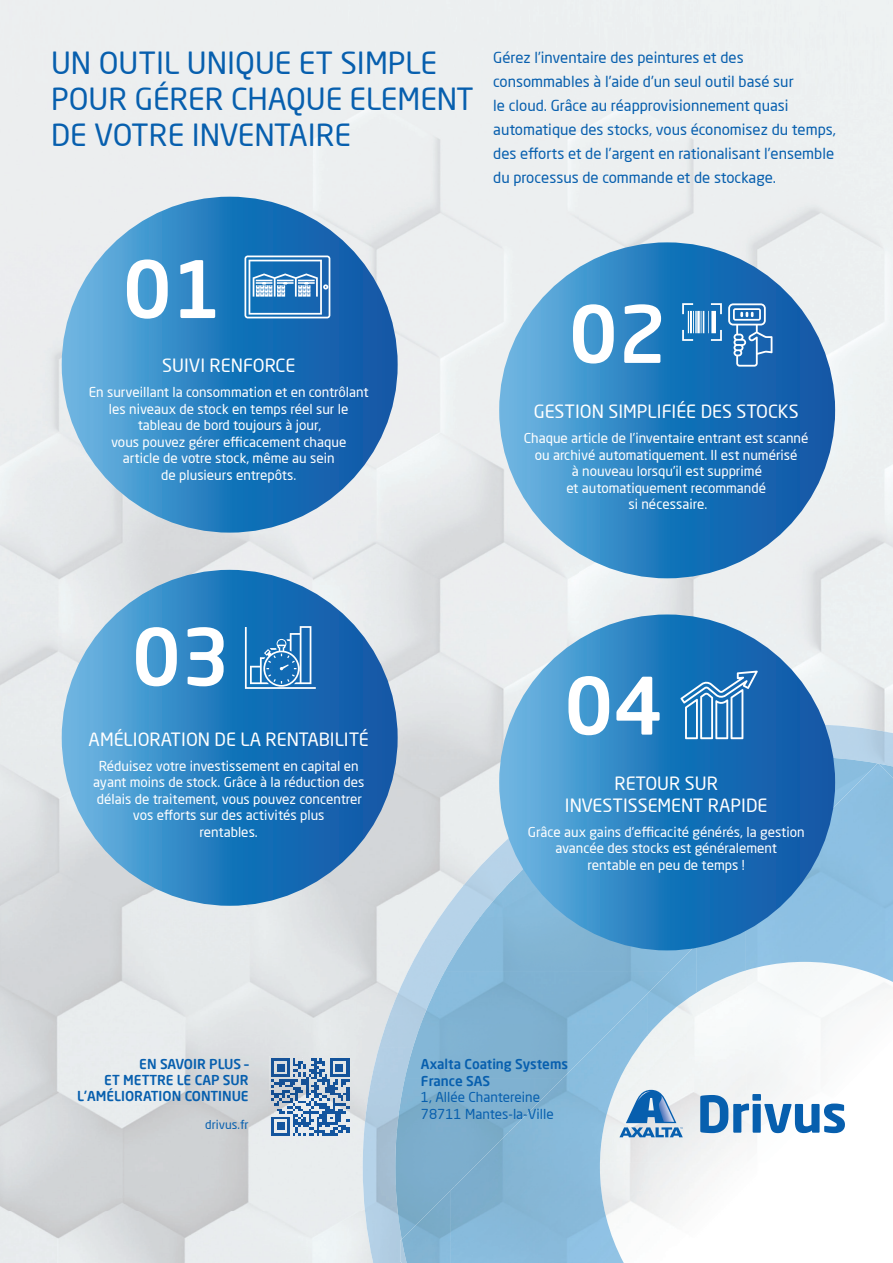
<style>
.page{position:relative;width:893px;height:1263px;background:#fff}
.page>*{position:absolute;margin:0;border:0;box-sizing:border-box;transform-origin:0 0}
.t1{font:500 78px "Neo Sans Pro";color:#fff}
.t2{font:30px/36px "Neo Sans Pro";color:#075fae}
.t3{font:18px/21.8px "Neo Sans Pro";color:#fff;text-align:center}
.t4{font:15px/24px "Neo Sans Pro";color:#075fae}
.t5{font:13.5px/16.5px "Neo Sans Pro";color:#fff;text-align:center}
.t6{font:500 13.5px/15.8px "Neo Sans Pro";color:#075fae}
.t7{font:13.5px/16.5px "Neo Sans Pro";color:#075fae}
.t8{font:12px "Neo Sans Pro";color:#075fae}
</style>
<div class="page">
<img style="left:0;top:0;width:893px;height:737px">
<img style="left:0;top:737px;width:505px;height:52px">
<img style="left:0;top:789px;width:510px;height:53px">
<img style="left:0;top:842px;width:463px;height:53px">
<img style="left:0;top:895px;width:425px;height:105px">
<img style="left:0;top:1000px;width:379px;height:105px">
<img style="left:0;top:1211px;width:363px;height:52px">
<img style="left:0;top:1105px;width:363px;height:106px">
<img style="left:820px;top:724px;width:73px;height:33px">
<img style="left:463px;top:831px;width:61px;height:54px">
<img style="left:425px;top:885px;width:54px;height:54px">
<img style="left:379px;top:939px;width:66px;height:108px">
<img style="left:363px;top:1047px;width:42px;height:216px">
<img style="left:400px;top:1239px;width:2px;height:24px">
<img style="left:833px;top:757px;width:60px;height:6px">
<img style="left:479px;top:864px;width:94px;height:53px">
<img style="left:445px;top:917px;width:202px;height:54px">
<img style="left:420px;top:971px;width:227px;height:53px">
<img style="left:405px;top:1024px;width:193px;height:54px">
<div style="left:395px;top:1132px;width:105px;height:54px;background:#7cadcc"></div>
<img style="left:396px;top:1186px;width:54px;height:53px">
<img style="left:795px;top:763px;width:98px;height:219px">
<img style="left:746px;top:885px;width:49px;height:85px">
<img style="left:697px;top:926px;width:49px;height:67px">
<img style="left:647px;top:947px;width:50px;height:89px">
<img style="left:598px;top:993px;width:49px;height:270px">
<img style="left:549px;top:1043px;width:49px;height:220px">
<img style="left:500px;top:1092px;width:49px;height:171px">
<img style="left:450px;top:1141px;width:50px;height:122px">
<img style="left:402px;top:1190px;width:49px;height:73px">
<svg style="left:619px;top:1090px;width:64px;height:47px"></svg>
<svg style="left:700px;top:1094px;width:145px;height:39px"></svg>
<svg style="left:503px;top:619px;width:328px;height:327px;background:#297ebf"></svg>
<div style="left:499px;top:614px;width:336px;height:336px;border:9px solid #fff;border-radius:50%"></div>
<svg style="left:503px;top:247px;width:328px;height:327px;background:#297ebf"></svg>
<div style="left:499px;top:242px;width:336px;height:336px;border:9px solid #fff;border-radius:50%"></div>
<svg style="left:66px;top:201px;width:327px;height:327px;background:#297ebf"></svg>
<div style="left:62px;top:197px;width:336px;height:336px;border:9px solid #fff;border-radius:50%"></div>
<svg style="left:66px;top:574px;width:327px;height:327px;background:#297dbf"></svg>
<div style="left:62px;top:570px;width:336px;height:336px;border:9px solid #fff;border-radius:50%"></div>
<svg style="left:244px;top:255px;width:86px;height:63px;background:#5a96c9"></svg>
<svg style="left:245px;top:626px;width:71px;height:63px;background:#448ac3"></svg>
<svg style="left:682px;top:303px;width:90px;height:64px;background:#4488c2"></svg>
<svg style="left:680px;top:671px;width:78px;height:68px;background:#458ac3"></svg>
<img style="left:269px;top:1056px;width:34px;height:34px">
<svg style="left:272px;top:1059px;width:77px;height:77px;background:#799abf"></svg>
<h2 class="t2" style="left:51px;top:45px;width:424px">UN OUTIL UNIQUE ET SIMPLE<br>POUR GÉRER CHAQUE ELEMENT<br>DE VOTRE INVENTAIRE</h2>
<p class="t4" style="left:493px;top:45px;width:344px">Gérez l’inventaire des peintures et des consommables à l’aide d’un seul outil basé sur<br>le cloud. Grâce au réapprovisionnement quasi automatique des stocks, vous économisez du temps, des efforts et de l’argent en rationalisant l’ensemble du processus de commande et de stockage.</p>
<h1 class="t1" style="left:123px;top:240px;width:100px">01</h1>
<h3 class="t3" style="left:162px;top:355px;width:135px">SUIVI RENFORCE</h3>
<p class="t5" style="left:89px;top:384px;width:281px">En surveillant la consommation et en contrôlant les niveaux de stock en temps réel sur le tableau de bord toujours à jour,<br>vous pouvez gérer efficacement chaque<br>article de votre stock, même au sein<br>de plusieurs entrepôts.</p>
<h1 class="t1" style="left:132px;top:608px;width:100px">03</h1>
<h3 class="t3" style="left:89px;top:728px;width:282px">AMÉLIORATION DE LA RENTABILITÉ</h3>
<p class="t5" style="left:93px;top:757px;width:273px">Réduisez votre investissement en capital en ayant moins de stock. Grâce à la réduction des délais de traitement, vous pouvez concentrer vos efforts sur des activités plus<br>rentables.</p>
<h1 class="t1" style="left:569px;top:285px;width:100px">02</h1>
<h3 class="t3" style="left:534px;top:400px;width:267px">GESTION SIMPLIFIÉE DES STOCKS</h3>
<p class="t5" style="left:524px;top:430px;width:286px">Chaque article de l’inventaire entrant est scanné ou archivé automatiquement. Il est numérisé<br>à nouveau lorsqu’il est supprimé<br>et automatiquement recommandé<br>si nécessaire.</p>
<h1 class="t1" style="left:564px;top:657px;width:100px">04</h1>
<h3 class="t3" style="left:565px;top:772px;width:204px">RETOUR SUR<br>INVESTISSEMENT RAPIDE</h3>
<p class="t5" style="left:528px;top:823px;width:278px">Grâce aux gains d’efficacité générés, la gestion avancée des stocks est généralement<br>rentable en peu de temps !</p>
<p class="t6" style="left:77px;top:1056px;width:173px;text-align:right">EN SAVOIR PLUS –<br>ET METTRE LE CAP SUR<br>L’AMÉLIORATION CONTINUE</p>
<p class="t8" style="left:205px;top:1117px;width:45px">drivus.fr</p>
<p class="t6" style="left:421px;top:1055px;width:149px;line-height:16.5px">Axalta Coating Systems<br>France SAS</p>
<p class="t7" style="left:421px;top:1088px;width:134px">1, Allée Chantereine<br>78711 Mantes-la-Ville</p>
</div>
